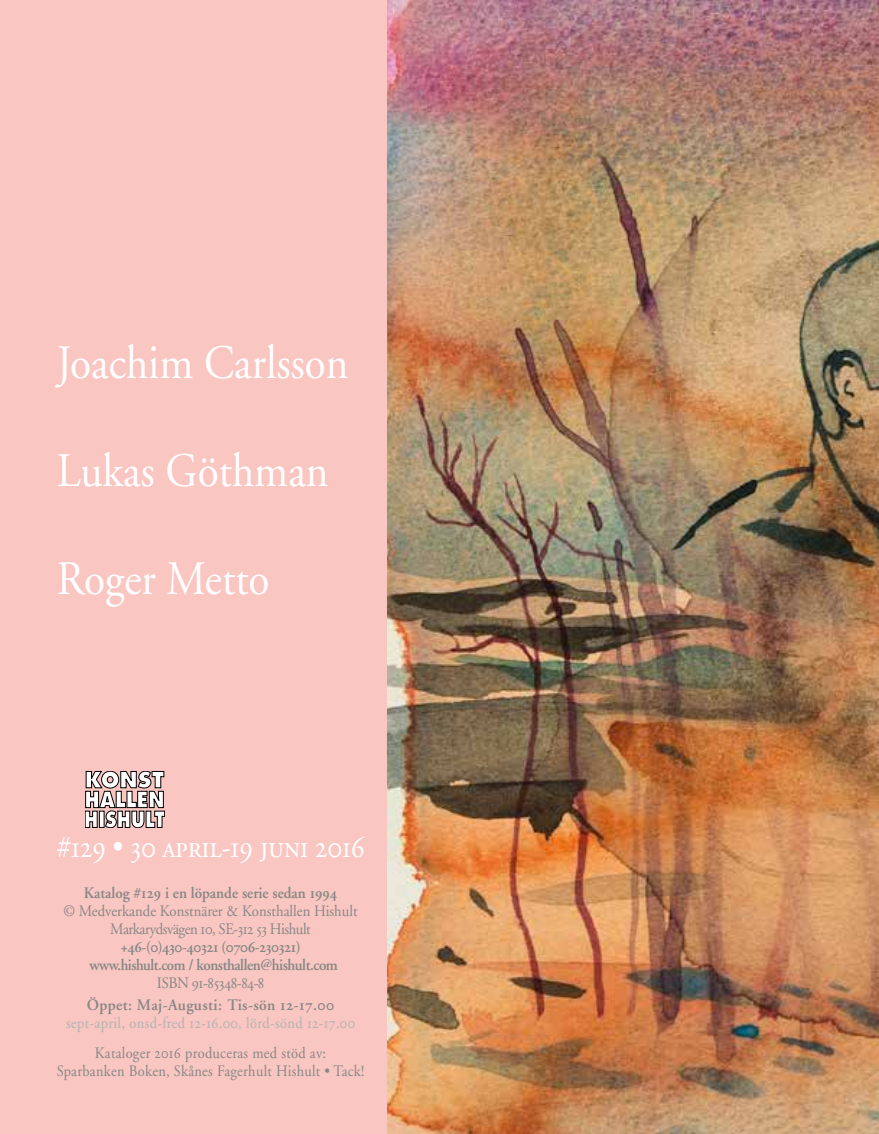
<style>
.page{position:relative;width:879px;height:1134px;background:#fff}
.page>*{position:absolute;margin:0;border:0;box-sizing:border-box;transform-origin:0 0}
.t1{font:48px "Adobe Garamond";color:#fff;scale:.9 1}
.t2{font:32px "Adobe Garamond Regular SC";letter-spacing:-.01em;color:#fff;scale:.9 1}
.t3{font:16px/18px "Adobe Garamond";color:#878787;text-align:center;scale:.92 1}
.t4{font:16px/18px "Adobe Garamond";letter-spacing:.025em;color:#b3b2b2;text-align:center;scale:.9 1}
.t5{font:16px/18px "Adobe Garamond";letter-spacing:.02em;color:#878787;text-align:center;scale:.9 1}
.t6{font:600 16px "Adobe Garamond";letter-spacing:-.03em;color:#878787;scale:.92 1}
.t7{font:16px "Adobe Garamond Semibold SC";letter-spacing:-.03em;color:#878787;scale:.94 1}
.t8{font:16px "Adobe Garamond Regular SC";letter-spacing:-.03em;color:#878787;scale:.95 1}
.s1{font-weight:600}
.s2{font-family:"Adobe Garamond Semibold SC"}
.s3{font-family:"Adobe Garamond Regular SC"}
.s4{font-family:"Adobe Garamond"}
.s5{font-weight:600;color:#878787}
.s6{font-family:"Adobe Garamond Semibold SC";color:#878787}
</style>
<div class="page">
<div style="left:0;top:0;width:387px;height:1134px;background:#f9c6c1"></div>
<img style="left:387px;top:0;width:492px;height:1134px">
<svg style="left:85px;top:771px;width:80px;height:57px"></svg>
<h1 class="t1" style="left:57px;top:337px;width:326px">Joachim Carlsson</h1>
<h1 class="t1" style="left:57px;top:445px;width:303px">Lukas Göthman</h1>
<h1 class="t1" style="left:57px;top:553px;width:238px">Roger Metto</h1>
<h2 class="t2" style="left:57px;top:830px;width:344px">#129 • 30 april-19 juni 2016</h2>
<p class="t3" style="left:63px;top:885px;width:321px"><span class="s1">Katalog #</span><span class="s2">129</span> <span class="s1">i en löpande serie sedan</span> <span class="s2">1994<br></span>© Medverkande Konstnärer &amp; Konsthallen Hishult<br>Markarydsvägen <span class="s3">10</span>, SE-<span class="s3">312 53</span> Hishult</p>
<p class="t7" style="left:120px;top:938px;width:193px">+46-(0)430-40321 (0706-230321)</p>
<p class="t6" style="left:90px;top:956px;width:271px">www.hishult.com / konsthallen@hishult.com</p>
<p class="t8" style="left:157px;top:975px;width:115px"><span class="s4">ISBN</span> 91-85348-84-8</p>
<p class="t4" style="left:66px;top:997px;width:323px"><span class="s5">Öppet: Maj-Augusti: Tis-sön</span> <span class="s6">12-17.00 </span>sept-april, onsd-fred <span class="s3">12-16.00</span>, lörd-sönd <span class="s3">12-17.00</span></p>
<p class="t5" style="left:57px;top:1045px;width:343px">Kataloger <span class="s3">2016</span> produceras med stöd av:<br>Sparbanken Boken, Skånes Fagerhult Hishult • Tack!</p>
</div>
